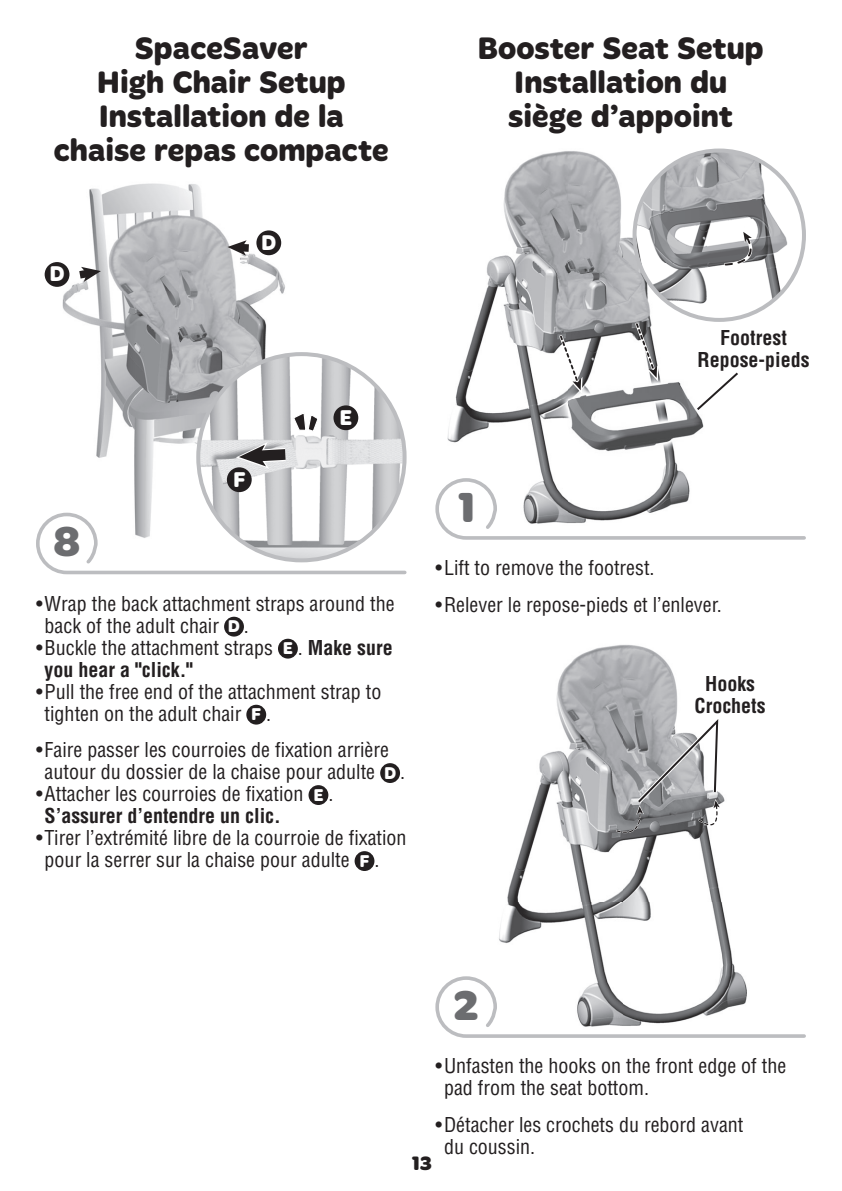
<style>
.page{position:relative;width:842px;height:1191px;background:#fff}
.page>*{position:absolute;margin:0;border:0;box-sizing:border-box;transform-origin:0 0}
.t1{font:700 43.2px "Merge Pro";color:#6c6d70}
.t2{font:700 32px/34px "Merge Pro";color:#231f20;text-align:center}
.t3{font:700 22px "Merge Pro";color:#fff}
.t4{font:condensed 20px/22px "Helvetica LT Std";color:#231f20}
.t5{font:700 condensed 20px/22px "Helvetica LT Std";color:#231f20;text-align:center}
.t6{font:700 20px "Merge Pro";color:#231f20}
.s1{font-family:"Merge Pro";font-weight:700;font-stretch:normal;font-size:17.6px;color:#fff}
.s2{font-weight:700}
</style>
<div class="page">
<img style="left:447px;top:150px;width:257px;height:326px">
<svg style="left:557px;top:332px;width:25px;height:62px"></svg>
<svg style="left:633px;top:320px;width:25px;height:61px"></svg>
<img style="left:60px;top:183px;width:231px;height:233px">
<img style="left:96px;top:416px;width:117px;height:95px">
<svg style="left:71px;top:265px;width:30px;height:19px"></svg>
<div style="left:241px;top:244px;width:8px;height:8px;background:#231f20"></div>
<svg style="left:227px;top:240px;width:20px;height:16px"></svg>
<div style="left:45px;top:262px;width:24px;height:25px;background:#231f20;border-radius:50%"></div>
<div style="left:256px;top:230px;width:25px;height:25px;background:#231f20;border-radius:50%"></div>
<svg style="left:36px;top:511px;width:371px;height:64px"></svg>
<div style="left:224px;top:617px;width:20px;height:20px;background:#231f20;border-radius:50%"></div>
<div style="left:278px;top:639px;width:20px;height:20px;background:#231f20;border-radius:50%"></div>
<div style="left:246px;top:705px;width:20px;height:20px;background:#231f20;border-radius:50%"></div>
<div style="left:380px;top:763px;width:20px;height:20px;background:#231f20;border-radius:50%"></div>
<div style="left:308px;top:785px;width:20px;height:20px;background:#231f20;border-radius:50%"></div>
<div style="left:354px;top:851px;width:20px;height:20px;background:#231f20;border-radius:50%"></div>
<img style="left:198px;top:354px;width:206px;height:206px;border-radius:50%">
<svg style="left:236px;top:441px;width:63px;height:29px;background:#ababac"></svg>
<svg style="left:292px;top:411px;width:27px;height:22px"></svg>
<div style="left:333px;top:405px;width:25px;height:25px;background:#231f20;border-radius:50%"></div>
<div style="left:227px;top:467px;width:25px;height:25px;background:#231f20;border-radius:50%"></div>
<img style="left:499px;top:644px;width:241px;height:330px">
<svg style="left:435px;top:974px;width:371px;height:64px"></svg>
<svg style="left:615px;top:711px;width:106px;height:129px"></svg>
<svg style="left:435px;top:476px;width:371px;height:64px"></svg>
<img style="left:634px;top:151px;width:170px;height:169px">
<svg style="left:722px;top:231px;width:40px;height:37px"></svg>
<div style="left:632px;top:149px;width:174px;height:173px;border:4px solid #bcbdc0;border-radius:50%"></div>
<svg style="left:695px;top:370px;width:43px;height:42px"></svg>
<h2 class="t2" style="left:54px;top:33px;width:336px">SpaceSaver<br>High Chair Setup<br>Installation de la chaise repas compacte</h2>
<p class="t3" style="left:49px;top:266px;width:17px">D</p>
<p class="t3" style="left:261px;top:234px;width:17px">D</p>
<p class="t3" style="left:233px;top:471px;width:14px">F</p>
<p class="t3" style="left:339px;top:409px;width:14px">E</p>
<h1 class="t1" style="left:53px;top:525px;width:29px">8</h1>
<p class="t4" style="left:45px;top:594px;width:351px;text-indent:-9px">• Wrap the back attachment straps around the back of the adult chair <span class="s1">D</span> .</p>
<p class="t4" style="left:45px;top:638px;width:350px;text-indent:-9px">• Buckle the attachment straps <span class="s1">E</span> . <span class="s2">Make sure you hear a "click."</span></p>
<p class="t4" style="left:45px;top:682px;width:338px;text-indent:-9px">• Pull the free end of the attachment strap to tighten on the adult chair <span class="s1">F</span> .</p>
<p class="t4" style="left:45px;top:740px;width:362px;text-indent:-9px">• Faire passer les courroies de fixation arrière autour du dossier de la chaise pour adulte <span class="s1">D</span> .</p>
<p class="t4" style="left:45px;top:784px;width:290px;text-indent:-9px">• Attacher les courroies de fixation <span class="s1">E</span> .<br><span class="s2">S’assurer d’entendre un clic.</span></p>
<p class="t4" style="left:45px;top:828px;width:363px;text-indent:-9px">• Tirer l’extrémité libre de la courroie de fixation pour la serrer sur la chaise pour adulte <span class="s1">F</span> .</p>
<h2 class="t2" style="left:477px;top:33px;width:288px">Booster Seat Setup<br>Installation du siège d’appoint</h2>
<h1 class="t1" style="left:457px;top:491px;width:19px">1</h1>
<p class="t5" style="left:697px;top:329px;width:114px">Footrest<br>Repose-pieds</p>
<p class="t4" style="left:435px;top:559px;width:221px">• Lift to remove the footrest.</p>
<p class="t4" style="left:435px;top:595px;width:288px">• Relever le repose-pieds et l’enlever.</p>
<p class="t5" style="left:694px;top:675px;width:73px">Hooks<br>Crochets</p>
<h1 class="t1" style="left:453px;top:989px;width:27px">2</h1>
<p class="t4" style="left:444px;top:1057px;width:344px;text-indent:-9px">• Unfasten the hooks on the front edge of the pad from the seat bottom.</p>
<p class="t4" style="left:444px;top:1115px;width:301px;text-indent:-9px">• Détacher les crochets du rebord avant du coussin.</p>
<p class="t6" style="left:411px;top:1156px;width:22px">13</p>
</div>
